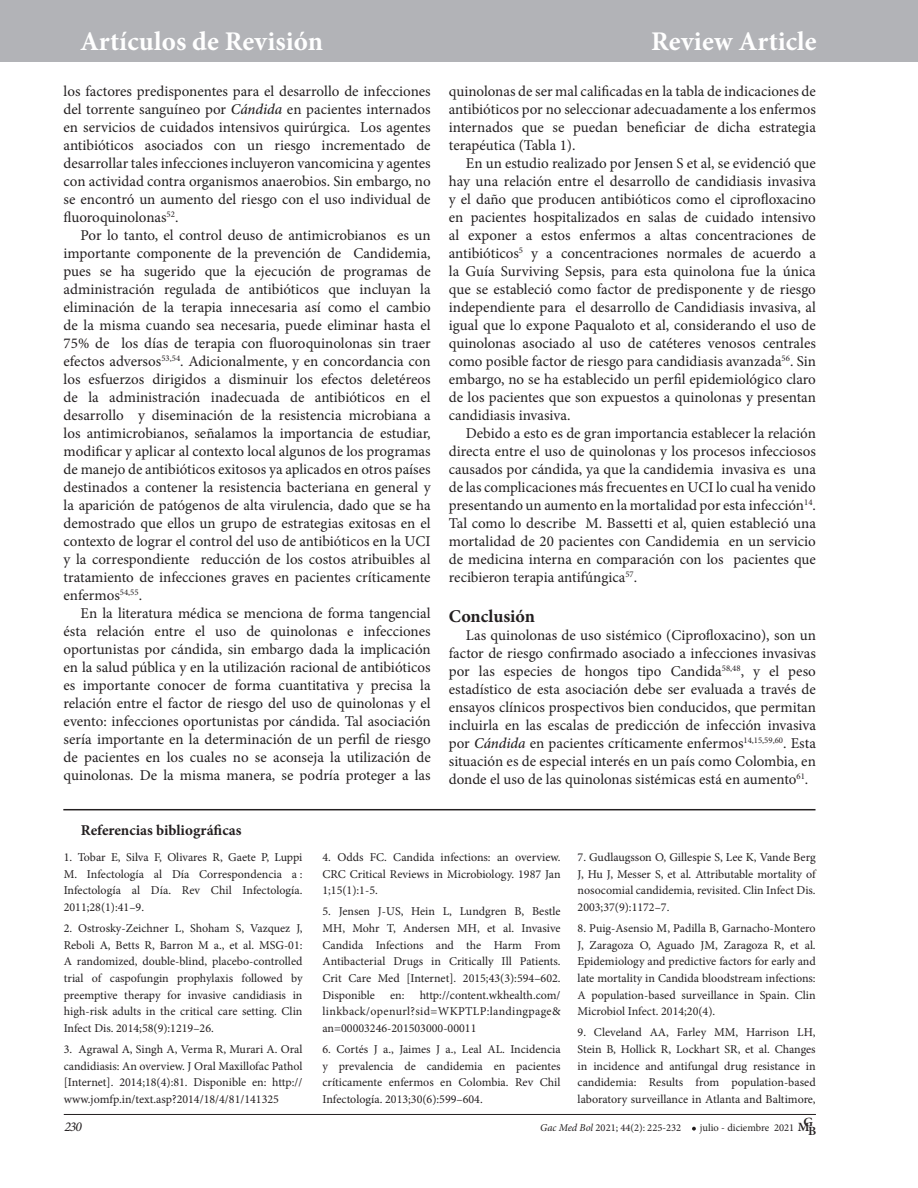
<style>
.page{position:relative;width:918px;height:1188px;background:#fff}
.page>*{position:absolute;margin:0;border:0;box-sizing:border-box;transform-origin:0 0}
.t1{font:700 27px "Minion Pro";letter-spacing:.005em;color:#fff}
.t2{font:700 18px "Minion Pro";color:#231f20}
.t3{font:15px/18px "Minion Pro";color:#231f20;text-align:justify}
.t4{font:700 15px "Minion Pro";color:#231f20}
.t5{font:italic 13.5px "Minion Pro";color:#231f20}
.t6{font:600 12.6px "Minion Pro";color:#231f20;scale:1.05 1}
.t7{font:12px/16.6px "Minion Pro";color:#231f20;text-align:justify}
.t8{font:10.5px "Minion Pro";color:#231f20}
.s1{font-weight:500;font-style:italic}
.s2{font-style:italic}
</style>
<div class="page">
<div style="left:0;top:0;width:918px;height:61px;background:#b2b3b7"></div>
<hr style="left:64px;top:1114px;width:752px;height:1px;background:#231f20">
<svg style="left:692px;top:1127px;width:4px;height:4px"></svg>
<hr style="left:63px;top:809px;width:753px;height:1px;background:#231f20">
<h1 class="t1" style="left:80px;top:23px;width:244px">Artículos de Revisión</h1>
<h1 class="t1" style="left:651px;top:23px;width:167px">Review Article</h1>
<p class="t3" style="left:64px;top:82px;width:369px">los factores predisponentes para el desarrollo de infecciones del torrente sanguíneo por <span class="s1">Cándida</span> en pacientes internados en servicios de cuidados intensivos quirúrgica. Los agentes antibióticos asociados con un riesgo incrementado de desarrollar tales infecciones incluyeron vancomicina y agentes con actividad contra organismos anaerobios. Sin embargo, no se encontró un aumento del riesgo con el uso individual de fluoroquinolonas<sup>52</sup>.</p>
<p class="t3" style="left:64px;top:226px;width:369px;text-indent:17px">Por lo tanto, el control deuso de antimicrobianos es un importante componente de la prevención de Candidemia, pues se ha sugerido que la ejecución de programas de administración regulada de antibióticos que incluyan la eliminación de la terapia innecesaria así como el cambio de la misma cuando sea necesaria, puede eliminar hasta el 75% de los días de terapia con fluoroquinolonas sin traer efectos adversos<sup>53,54</sup>. Adicionalmente, y en concordancia con los esfuerzos dirigidos a disminuir los efectos deletéreos de la administración inadecuada de antibióticos en el desarrollo y diseminación de la resistencia microbiana a los antimicrobianos, señalamos la importancia de estudiar, modificar y aplicar al contexto local algunos de los programas de manejo de antibióticos exitosos ya aplicados en otros países destinados a contener la resistencia bacteriana en general y la aparición de patógenos de alta virulencia, dado que se ha demostrado que ellos un grupo de estrategias exitosas en el contexto de lograr el control del uso de antibióticos en la UCI y la correspondiente reducción de los costos atribuibles al tratamiento de infecciones graves en pacientes críticamente enfermos<sup>54,55</sup>.</p>
<p class="t3" style="left:64px;top:604px;width:369px;text-indent:17px">En la literatura médica se menciona de forma tangencial ésta relación entre el uso de quinolonas e infecciones oportunistas por cándida, sin embargo dada la implicación en la salud pública y en la utilización racional de antibióticos es importante conocer de forma cuantitativa y precisa la relación entre el factor de riesgo del uso de quinolonas y el evento: infecciones oportunistas por cándida. Tal asociación sería importante en la determinación de un perfil de riesgo de pacientes en los cuales no se aconseja la utilización de quinolonas. De la misma manera, se podría proteger a las</p>
<p class="t4" style="left:81px;top:819px;width:162px">Referencias bibliográficas</p>
<p class="t3" style="left:449px;top:82px;width:369px">quinolonas de ser mal calificadas en la tabla de indicaciones de antibióticos por no seleccionar adecuadamente a los enfermos internados que se puedan beneficiar de dicha estrategia terapéutica (Tabla 1).</p>
<p class="t3" style="left:449px;top:154px;width:369px;text-indent:17px">En un estudio realizado por Jensen S et al, se evidenció que hay una relación entre el desarrollo de candidiasis invasiva y el daño que producen antibióticos como el ciprofloxacino en pacientes hospitalizados en salas de cuidado intensivo al exponer a estos enfermos a altas concentraciones de antibióticos<sup>5</sup> y a concentraciones normales de acuerdo a la Guía Surviving Sepsis, para esta quinolona fue la única que se estableció como factor de predisponente y de riesgo independiente para el desarrollo de Candidiasis invasiva, al igual que lo expone Paqualoto et al, considerando el uso de quinolonas asociado al uso de catéteres venosos centrales como posible factor de riesgo para candidiasis avanzada<sup>56</sup>. Sin embargo, no se ha establecido un perfil epidemiológico claro de los pacientes que son expuestos a quinolonas y presentan candidiasis invasiva.</p>
<p class="t3" style="left:449px;top:424px;width:369px;text-indent:17px">Debido a esto es de gran importancia establecer la relación directa entre el uso de quinolonas y los procesos infecciosos causados por cándida, ya que la candidemia invasiva es una de las complicaciones más frecuentes en UCI lo cual ha venido presentando un aumento en la mortalidad por esta infección<sup>14</sup>.<br>Tal como lo describe M. Bassetti et al, quien estableció una mortalidad de 20 pacientes con Candidemia en un servicio de medicina interna en comparación con los pacientes que recibieron terapia antifúngica<sup>57</sup>.</p>
<p class="t2" style="left:449px;top:603px;width:88px">Conclusión</p>
<p class="t3" style="left:449px;top:626px;width:369px;text-indent:17px">Las quinolonas de uso sistémico (Ciprofloxacino), son un factor de riesgo confirmado asociado a infecciones invasivas por las especies de hongos tipo Candida<sup>58,48</sup>, y el peso estadístico de esta asociación debe ser evaluada a través de ensayos clínicos prospectivos bien conducidos, que permitan incluirla en las escalas de predicción de infección invasiva por <span class="s1">Cándida</span> en pacientes críticamente enfermos<sup>14,15,59,60</sup>. Esta situación es de especial interés en un país como Colombia, en donde el uso de las quinolonas sistémicas está en aumento<sup>61</sup>.</p>
<p class="t7" style="left:64px;top:849px;width:240px">1. Tobar E, Silva F, Olivares R, Gaete P, Luppi M. Infectología al Día Correspondencia a :<br>Infectología al Día. Rev Chil Infectología.<br>2011;28(1):41–9.</p>
<p class="t7" style="left:64px;top:920px;width:240px">2. Ostrosky-Zeichner L, Shoham S, Vazquez J, Reboli A, Betts R, Barron M a., et al. MSG-01:<br>A randomized, double-blind, placebo-controlled trial of caspofungin prophylaxis followed by preemptive therapy for invasive candidiasis in high-risk adults in the critical care setting. Clin Infect Dis. 2014;58(9):1219–26.</p>
<p class="t7" style="left:64px;top:1041px;width:240px">3. Agrawal A, Singh A, Verma R, Murari A. Oral candidiasis: An overview. J Oral Maxillofac Pathol [Internet]. 2014;18(4):81. Disponible en: http:// www.jomfp.in/text.asp?2014/18/4/81/141325</p>
<p class="t7" style="left:322px;top:849px;width:240px">4. Odds FC. Candida infections: an overview.<br>CRC Critical Reviews in Microbiology. 1987 Jan 1;15(1):1-5.</p>
<p class="t7" style="left:322px;top:903px;width:240px">5. Jensen J-US, Hein L, Lundgren B, Bestle MH, Mohr T, Andersen MH, et al. Invasive Candida Infections and the Harm From Antibacterial Drugs in Critically Ill Patients.<br>Crit Care Med [Internet]. 2015;43(3):594–602.<br>Disponible</p>
<p class="t7" style="left:322px;top:987px;width:240px;text-indent:97px">http://content.wkhealth.com/ linkback/openurl?sid=WKPTLP:landingpage&amp; an=00003246-201503000-00011</p>
<p class="t7" style="left:322px;top:1041px;width:240px">6. Cortés J a., Jaimes J a., Leal AL. Incidencia y prevalencia de candidemia en pacientes críticamente enfermos en Colombia. Rev Chil Infectología. 2013;30(6):599–604.</p>
<p class="t7" style="left:390px;top:987px;width:16px">en:</p>
<p class="t7" style="left:578px;top:849px;width:240px">7. Gudlaugsson O, Gillespie S, Lee K, Vande Berg J, Hu J, Messer S, et al. Attributable mortality of nosocomial candidemia, revisited. Clin Infect Dis.<br>2003;37(9):1172–7.</p>
<p class="t7" style="left:578px;top:920px;width:240px">8. Puig-Asensio M, Padilla B, Garnacho-Montero J, Zaragoza O, Aguado JM, Zaragoza R, et al.<br>Epidemiology and predictive factors for early and late mortality in Candida bloodstream infections:<br>A population-based surveillance in Spain. Clin Microbiol Infect. 2014;20(4).</p>
<p class="t7" style="left:578px;top:1024px;width:240px">9. Cleveland AA, Farley MM, Harrison LH, Stein B, Hollick R, Lockhart SR, et al. Changes in incidence and antifungal drug resistance in candidemia: Results from population-based laboratory surveillance in Atlanta and Baltimore,</p>
<p class="t5" style="left:64px;top:1117px;width:19px">230</p>
<p class="t6" style="left:798px;top:1116px;width:16px">MG</p>
<p class="t8" style="left:540px;top:1121px;width:143px"><span class="s2">Gac Med Bol</span> 2021; 44(2): 225-232</p>
<p class="t8" style="left:700px;top:1121px;width:96px">julio - diciembre 2021</p>
<p class="t6" style="left:808px;top:1123px;width:9px">B</p>
</div>
